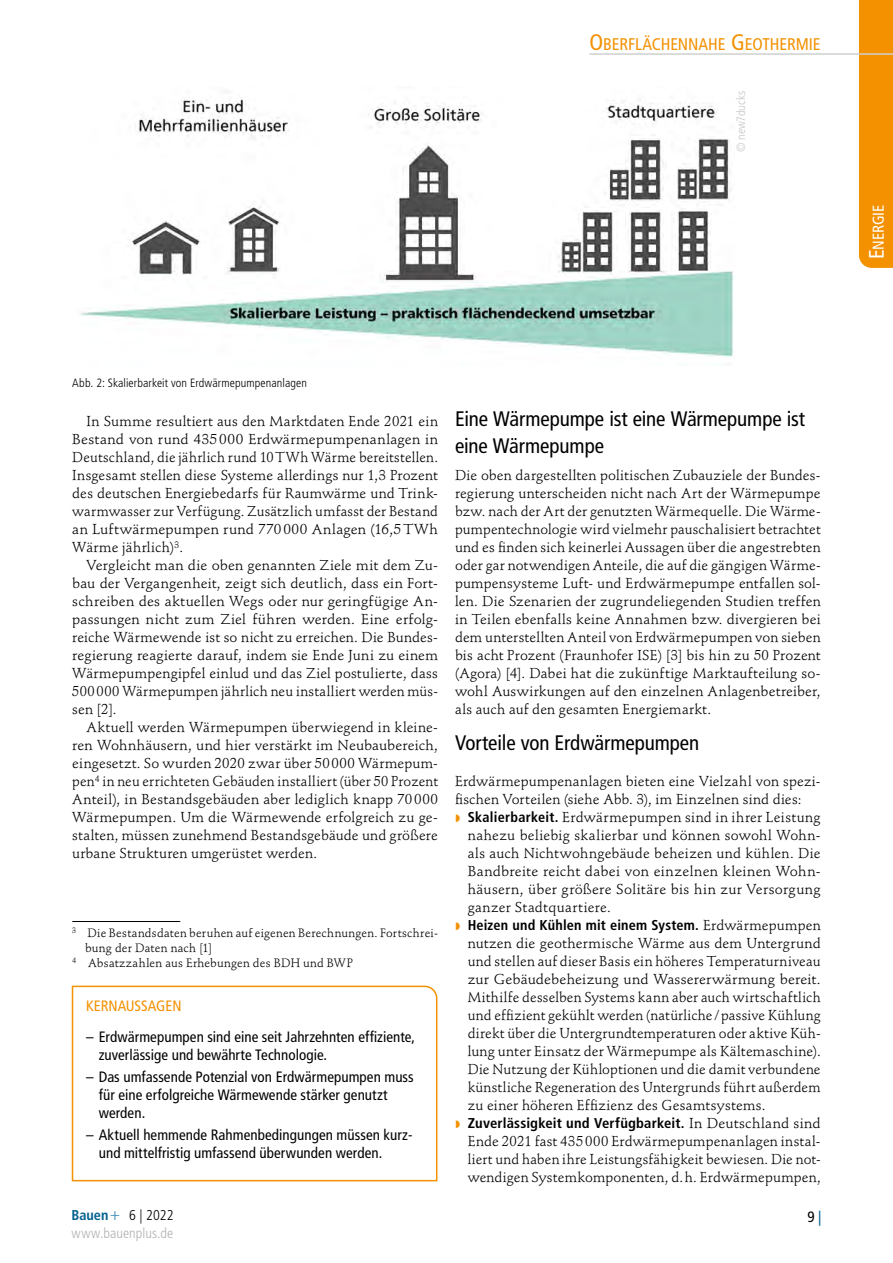
<style>
.page{position:relative;width:893px;height:1263px;background:#fff}
.page>*{position:absolute;margin:0;border:0;box-sizing:border-box;transform-origin:0 0}
.t1{font:condensed 21px/27px "Frutiger LT Std";letter-spacing:-.005em;color:#000}
.t2{font:condensed 16.8px "Frutiger LT Std";letter-spacing:-.005em;color:#f39100}
.t3{font:condensed 15.75px "Frutiger LT Std";letter-spacing:-.005em;color:#fff}
.t4{font:condensed 15px/18px "Frutiger LT Std";letter-spacing:.005em;color:#000}
.t5{font:condensed 15px "Frutiger LT Std";color:#f39100}
.t6{font:14.25px/18px "Stempel Schneidler Std";letter-spacing:.01em;color:#000;text-align:justify}
.t7{font:700 condensed 14.25px "Frutiger LT Std";letter-spacing:.01em;color:#000}
.t8{font:300 condensed 14.25px "Frutiger LT Std";letter-spacing:.005em;color:#b1b2b3}
.t9{font:300 condensed 14.25px "Frutiger LT Std";color:#000}
.t10{font:12px "Stempel Schneidler Std";letter-spacing:.015em;color:#000}
.t11{font:300 condensed 12px "Frutiger LT Std";letter-spacing:.01em;color:#000}
.t12{font:300 condensed 12px "Frutiger LT Std";letter-spacing:.01em;color:#c5c6c6}
.s1{font-size:22.5px}
.s2{font-family:"Frutiger LT Std";font-weight:700;font-stretch:condensed}
.s3{font-family:"Stempel Schneidler Std";font-weight:400;font-stretch:normal}
.s4{font-weight:700;color:#00608e}
.s5{font-family:"Minion Pro";font-weight:400;font-stretch:normal;font-size:18px;color:#4891b9}
.s6{color:#00608e}
.s7{font-size:21px}
</style>
<div class="page">
<div style="left:859px;top:0;width:34px;height:268px;background:#f39100"></div>
<hr style="left:589px;top:53px;width:304px;height:2px;background:#cfd0d0">
<svg style="left:71px;top:985px;width:367px;height:197px"></svg>
<hr style="left:72px;top:921px;width:108px;height:1px;background:#000">
<img style="left:80px;top:97px;width:654px;height:260px">
<p class="t2" style="left:589px;top:35px;width:233px"><span class="s1">O</span>BERFLÄCHENNAHE <span class="s1">G</span> EOTHERMIE</p>
<p class="t12" style="left:734px;top:152px;width:63px;rotate:-90deg">© new7ducks</p>
<p class="t11" style="left:72px;top:376px;width:236px">Abb. 2: Skalierbarkeit von Erdwärmepumpenanlagen</p>
<p class="t6" style="left:72px;top:412px;width:367px;text-indent:14px">In Summe resultiert aus den Marktdaten Ende 2021 ein Bestand von rund 435000 Erdwärmepumpenanlagen in Deutschland, die jährlich rund 10TWh Wärme bereitstellen.<br>Insgesamt stellen diese Systeme allerdings nur 1,3 Prozent des deutschen Energiebedarfs für Raumwärme und Trink&shy;warmwasser zur Verfügung. Zusätzlich umfasst der Bestand an Luftwärmepumpen rund 770000 Anlagen (16,5TWh Wärme jährlich)<sup>3</sup>.</p>
<p class="t6" style="left:72px;top:556px;width:367px;text-indent:14px">Vergleicht man die oben genannten Ziele mit dem Zu&shy;bau der Vergangenheit, zeigt sich deutlich, dass ein Fort&shy;schreiben des aktuellen Wegs oder nur geringfügige An&shy;passungen nicht zum Ziel führen werden. Eine erfolg&shy;reiche Wärmewende ist so nicht zu erreichen. Die Bundes&shy;regierung reagierte darauf, indem sie Ende Juni zu einem Wärmepumpengipfel einlud und das Ziel postulierte, dass 500000 Wärmepumpen jährlich neu installiert werden müs&shy;sen [2].</p>
<p class="t6" style="left:72px;top:718px;width:367px;text-indent:14px">Aktuell werden Wärmepumpen überwiegend in kleine&shy;ren Wohnhäusern, und hier verstärkt im Neubaubereich, eingesetzt. So wurden 2020 zwar über 50000 Wärmepum&shy;pen<sup>4</sup> in neu errichteten Gebäuden installiert (über 50 Prozent Anteil), in Bestandsgebäuden aber lediglich knapp 70000<br>Wärmepumpen. Um die Wärmewende erfolgreich zu ge&shy;stalten, müssen zunehmend Bestandsgebäude und größere urbane Strukturen umgerüstet werden.</p>
<p class="t10" style="left:72px;top:925px;width:367px"><sup>3</sup> Die Bestandsdaten beruhen auf eigenen Berechnungen. Fortschrei-</p>
<p class="t10" style="left:85px;top:940px;width:128px">bung der Daten nach [1]</p>
<p class="t10" style="left:72px;top:955px;width:282px"><sup>4</sup> Absatzzahlen aus Erhebungen des BDH und BWP</p>
<p class="t5" style="left:86px;top:997px;width:97px">KERNAUSSAGEN</p>
<p class="t4" style="left:99px;top:1028px;width:318px;text-indent:-13px">– Erdwärmepumpen sind eine seit Jahrzehnten effiziente, zuverlässige und bewährte Technologie.</p>
<p class="t4" style="left:99px;top:1068px;width:317px;text-indent:-13px">– Das umfassende Potenzial von Erdwärmepumpen muss für eine erfolgreiche Wärmewende stärker genutzt werden.</p>
<p class="t4" style="left:99px;top:1126px;width:315px;text-indent:-13px">– Aktuell hemmende Rahmenbedingungen müssen kurz&shy;und mittelfristig umfassend überwunden werden.</p>
<h1 class="t1" style="left:455px;top:405px;width:352px">Eine Wärmepumpe ist eine Wärmepumpe ist eine Wärmepumpe</h1>
<p class="t6" style="left:455px;top:466px;width:367px">Die oben dargestellten politischen Zubauziele der Bundes&shy;regierung unterscheiden nicht nach Art der Wärmepumpe bzw. nach der Art der genutzten Wärmequelle. Die Wärme&shy;pumpentechnologie wird vielmehr pauschalisiert betrachtet und es finden sich keinerlei Aussagen über die angestrebten oder gar notwendigen Anteile, die auf die gängigen Wärme&shy;pumpensysteme Luft- und Erdwärmepumpe entfallen sol&shy;len. Die Szenarien der zugrundeliegenden Studien treffen in Teilen ebenfalls keine Annahmen bzw. divergieren bei dem unterstellten Anteil von Erdwärmepumpen von sieben bis acht Prozent (Fraunhofer ISE) [3] bis hin zu 50 Prozent (Agora) [4]. Dabei hat die zukünftige Marktaufteilung so&shy;wohl Auswirkungen auf den einzelnen Anlagenbetreiber, als auch auf den gesamten Energiemarkt.</p>
<h1 class="t1" style="left:455px;top:729px;width:246px">Vorteile von Erdwärmepumpen</h1>
<p class="t6" style="left:455px;top:772px;width:366px">Erdwärmepumpenanlagen bieten eine Vielzahl von spezi&shy;fischen Vorteilen (siehe Abb. 3), im Einzelnen sind dies:</p>
<p class="t6" style="left:468px;top:808px;width:354px"><span class="s2">Skalierbarkeit.</span> Erdwärmepumpen sind in ihrer Leistung nahezu beliebig skalierbar und können sowohl Wohn&shy;als auch Nichtwohngebäude beheizen und kühlen. Die Bandbreite reicht dabei von einzelnen kleinen Wohn&shy;häusern, über größere Solitäre bis hin zur Versorgung ganzer Stadtquartiere.</p>
<p class="t7" style="left:468px;top:916px;width:354px">Heizen und Kühlen mit einem System. <span class="s3">Erdwärmepumpen</span></p>
<p class="t6" style="left:468px;top:934px;width:354px">nutzen die geothermische Wärme aus dem Untergrund und stellen auf dieser Basis ein höheres Temperaturniveau zur Gebäudebeheizung und Wassererwärmung bereit.<br>Mithilfe desselben Systems kann aber auch wirtschaftlich und effizient gekühlt werden (natürliche /passive Kühlung direkt über die Untergrundtemperaturen oder aktive Küh&shy;lung unter Einsatz der Wärmepumpe als Kältemaschine).<br>Die Nutzung der Kühloptionen und die damit verbundene künstliche Regeneration des Untergrunds führt außerdem zu einer höheren Effizienz des Gesamtsystems.</p>
<p class="t7" style="left:468px;top:1114px;width:354px">Zuverlässigkeit und Verfügbarkeit. <span class="s3">In Deutschland sind</span></p>
<p class="t6" style="left:468px;top:1132px;width:354px">Ende 2021 fast 435000 Erdwärmepumpenanlagen instal&shy;liert und haben ihre Leistungsfähigkeit bewiesen. Die not&shy;wendigen Systemkomponenten, d.h. Erdwärmepumpen,</p>
<p class="t9" style="left:72px;top:1207px;width:104px"><span class="s4">Bauen</span><span class="s5">+</span> 6 | 2022</p>
<p class="t4" style="left:807px;top:1208px;width:16px">9<span class="s6">|</span></p>
<p class="t8" style="left:72px;top:1225px;width:103px">www.bauenplus.de</p>
<p class="t3" style="left:869px;top:259px;width:54px;rotate:-90deg"><span class="s7">E</span>NERGIE</p>
</div>
